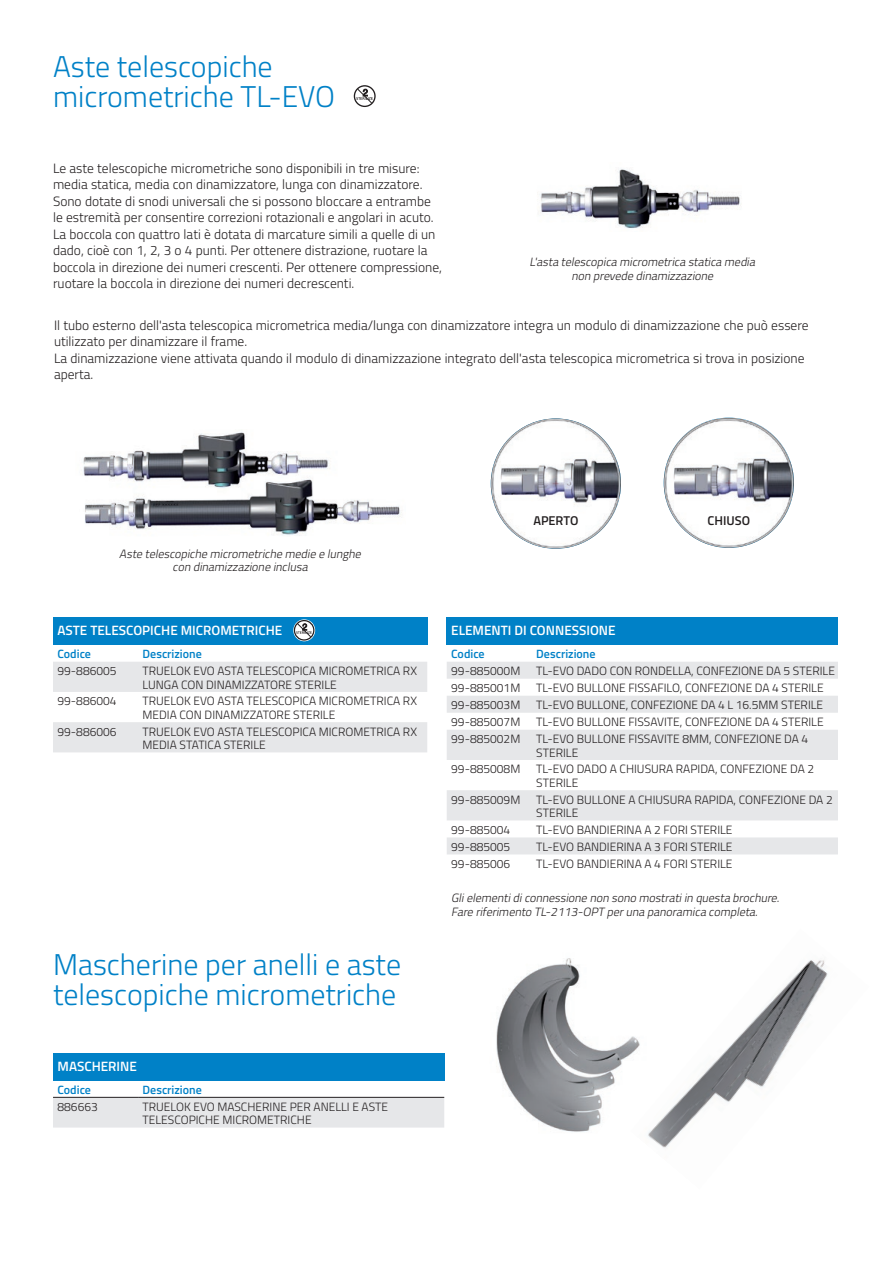
<style>
.page{position:relative;width:893px;height:1263px;background:#fff}
.page>*{position:absolute;margin:0;border:0;box-sizing:border-box;transform-origin:0 0}
.t1{font:300 30px/30px "Titillium";color:#0081c7}
.t2{font:300 13.5px/16.5px "Titillium";color:#231f20}
.t3{font:600 13.5px "Titillium";color:#fff}
.t4{font:600 12.75px "Titillium";color:#231f20}
.t5{font:300 12px/13.5px "Titillium";color:#231f20}
.t6{font:italic 300 12px/13.5px "Titillium";color:#231f20;text-align:center}
.t7{font:600 12px "Titillium";color:#0081c7}
</style>
<div class="page">
<img style="left:540px;top:169px;width:200px;height:60px">
<img style="left:83px;top:432px;width:319px;height:104px">
<img style="left:491px;top:418px;width:130px;height:131px;border-radius:65px">
<img style="left:664px;top:418px;width:130px;height:130px;border-radius:65px">
<div style="left:354px;top:85px;width:22px;height:22px;border:1px solid #231f20;border-radius:50%"></div>
<svg style="left:356px;top:88px;width:17px;height:16px"></svg>
<img style="left:648px;top:960px;width:180px;height:188px">
<img style="left:496px;top:958px;width:168px;height:175px">
<div style="left:53px;top:1053px;width:391px;height:27px;background:#0081c7"></div>
<div style="left:53px;top:1098px;width:391px;height:29px;background:#e6e7e9"></div>
<hr style="left:53px;top:1097px;width:85px;height:1px;background:#231f20">
<hr style="left:138px;top:1097px;width:306px;height:1px;background:#231f20">
<div style="left:447px;top:617px;width:391px;height:28px;background:#0081c7"></div>
<svg style="left:447px;top:662px;width:391px;height:192px;fill:#e6e7e9"></svg>
<div style="left:53px;top:617px;width:374px;height:28px;background:#0081c7"></div>
<svg style="left:53px;top:662px;width:374px;height:90px"></svg>
<svg style="left:293px;top:619px;width:22px;height:22px"></svg>
<div style="left:294px;top:620px;width:20px;height:21px;border:1px solid #231f20;border-radius:50%"></div>
<svg style="left:296px;top:623px;width:16px;height:15px"></svg>
<h1 class="t1" style="left:53px;top:50px;width:283px">Aste telescopiche micrometriche TL-EVO</h1>
<p class="t2" style="left:53px;top:159px;width:391px">Le aste telescopiche micrometriche sono disponibili in tre misure: media statica, media con dinamizzatore, lunga con dinamizzatore.<br>Sono dotate di snodi universali che si possono bloccare a entrambe le estremità per consentire correzioni rotazionali e angolari in acuto.<br>La boccola con quattro lati è dotata di marcature simili a quelle di un dado, cioè con 1, 2, 3 o 4 punti. Per ottenere distrazione, ruotare la boccola in direzione dei numeri crescenti. Per ottenere compressione, ruotare la boccola in direzione dei numeri decrescenti.</p>
<p class="t6" style="left:530px;top:255px;width:230px">L'asta telescopica micrometrica statica media non prevede dinamizzazione</p>
<p class="t2" style="left:54px;top:316px;width:756px">Il tubo esterno dell'asta telescopica micrometrica media/lunga con dinamizzatore integra un modulo di dinamizzazione che può essere utilizzato per dinamizzare il frame.<br>La dinamizzazione viene attivata quando il modulo di dinamizzazione integrato dell'asta telescopica micrometrica si trova in posizione aperta.</p>
<p class="t6" style="left:119px;top:546px;width:246px">Aste telescopiche micrometriche medie e lunghe con dinamizzazione inclusa</p>
<p class="t3" style="left:58px;top:621px;width:226px">ASTE TELESCOPICHE MICROMETRICHE</p>
<p class="t7" style="left:58px;top:645px;width:35px">Codice</p>
<p class="t7" style="left:143px;top:645px;width:61px">Descrizione</p>
<p class="t5" style="left:58px;top:664px;width:61px">99-886005</p>
<p class="t5" style="left:143px;top:664px;width:276px">TRUELOK EVO ASTA TELESCOPICA MICROMETRICA RX<br>LUNGA CON DINAMIZZATORE STERILE</p>
<p class="t5" style="left:58px;top:694px;width:61px">99-886004</p>
<p class="t5" style="left:143px;top:694px;width:276px">TRUELOK EVO ASTA TELESCOPICA MICROMETRICA RX<br>MEDIA CON DINAMIZZATORE STERILE</p>
<p class="t5" style="left:58px;top:724px;width:61px">99-886006</p>
<p class="t5" style="left:143px;top:724px;width:276px">TRUELOK EVO ASTA TELESCOPICA MICROMETRICA RX<br>MEDIA STATICA STERILE</p>
<h1 class="t1" style="left:53px;top:948px;width:350px">Mascherine per anelli e aste telescopiche micrometriche</h1>
<p class="t3" style="left:58px;top:1056px;width:81px">MASCHERINE</p>
<p class="t7" style="left:58px;top:1080px;width:35px">Codice</p>
<p class="t7" style="left:143px;top:1080px;width:61px">Descrizione</p>
<p class="t5" style="left:58px;top:1099px;width:42px">886663</p>
<p class="t5" style="left:143px;top:1099px;width:247px">TRUELOK EVO MASCHERINE PER ANELLI E ASTE<br>TELESCOPICHE MICROMETRICHE</p>
<p class="t4" style="left:533px;top:510px;width:47px">APERTO</p>
<p class="t4" style="left:707px;top:510px;width:44px">CHIUSO</p>
<p class="t3" style="left:451px;top:621px;width:166px">ELEMENTI DI CONNESSIONE</p>
<p class="t7" style="left:451px;top:645px;width:35px">Codice</p>
<p class="t7" style="left:536px;top:645px;width:61px">Descrizione</p>
<p class="t5" style="left:451px;top:664px;width:71px">99-885000M</p>
<p class="t5" style="left:536px;top:664px;width:300px">TL-EVO DADO CON RONDELLA, CONFEZIONE DA 5 STERILE</p>
<p class="t5" style="left:451px;top:681px;width:71px">99-885001M</p>
<p class="t5" style="left:536px;top:681px;width:289px">TL-EVO BULLONE FISSAFILO, CONFEZIONE DA 4 STERILE</p>
<p class="t5" style="left:451px;top:698px;width:71px">99-885003M</p>
<p class="t5" style="left:536px;top:698px;width:288px">TL-EVO BULLONE, CONFEZIONE DA 4 L 16.5MM STERILE</p>
<p class="t5" style="left:451px;top:715px;width:71px">99-885007M</p>
<p class="t5" style="left:536px;top:715px;width:289px">TL-EVO BULLONE FISSAVITE, CONFEZIONE DA 4 STERILE</p>
<p class="t5" style="left:451px;top:732px;width:71px">99-885002M</p>
<p class="t5" style="left:536px;top:732px;width:274px">TL-EVO BULLONE FISSAVITE 8MM, CONFEZIONE DA 4<br>STERILE</p>
<p class="t5" style="left:451px;top:762px;width:71px">99-885008M</p>
<p class="t5" style="left:536px;top:762px;width:279px">TL-EVO DADO A CHIUSURA RAPIDA, CONFEZIONE DA 2<br>STERILE</p>
<p class="t5" style="left:451px;top:792px;width:71px">99-885009M</p>
<p class="t5" style="left:536px;top:792px;width:298px">TL-EVO BULLONE A CHIUSURA RAPIDA, CONFEZIONE DA 2<br>STERILE</p>
<p class="t5" style="left:451px;top:822px;width:61px">99-885004</p>
<p class="t5" style="left:536px;top:822px;width:198px">TL-EVO BANDIERINA A 2 FORI STERILE</p>
<p class="t5" style="left:451px;top:839px;width:61px">99-885005</p>
<p class="t5" style="left:536px;top:839px;width:198px">TL-EVO BANDIERINA A 3 FORI STERILE</p>
<p class="t5" style="left:451px;top:856px;width:61px">99-885006</p>
<p class="t5" style="left:536px;top:856px;width:198px">TL-EVO BANDIERINA A 4 FORI STERILE</p>
<p class="t6" style="left:451px;top:890px;width:333px;text-align:left">Glielementidiconnessione non sono mostratiin questa brochure.<br>Fare riferimento TL-2113-OPT peruna panoramica completa.</p>
</div>
